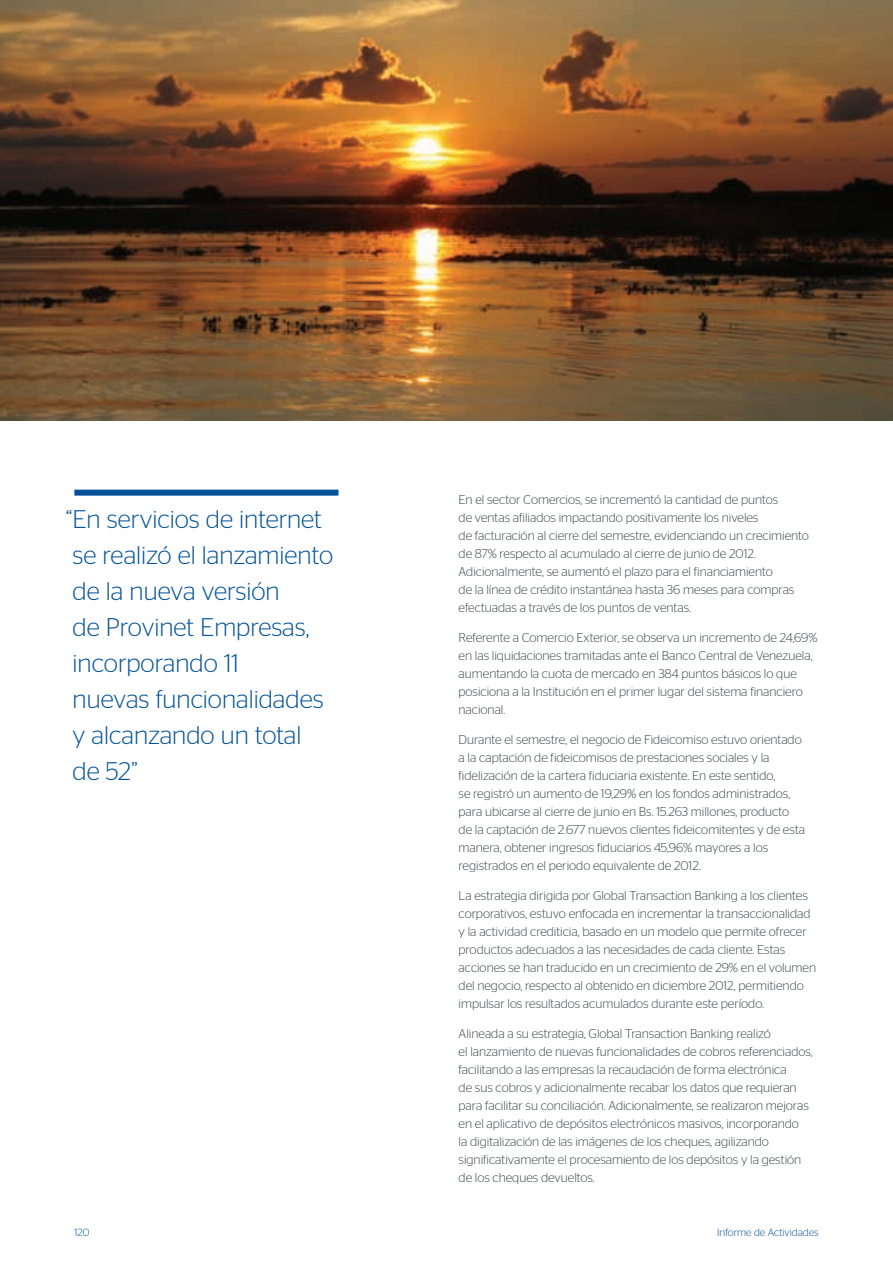
<style>
.page{position:relative;width:893px;height:1263px;background:#fff}
.page>*{position:absolute;margin:0;border:0;box-sizing:border-box;transform-origin:0 0}
.Textos_Margen{font:300 25.5px/36px "Stag Sans";color:#01529a}
.Texto_Gral{font:300 12.75px/18px "Stag Sans";color:#3d474e}
.t1{font:300 10.5px "Stag Sans";color:#01529a}
</style>
<div class="page">
<img style="left:0;top:0;width:893px;height:420px">
<div style="left:74px;top:490px;width:264px;height:6px;background:#01529a"></div>
<p class="Textos_Margen" style="left:66px;top:501px;width:269px">“En servicios de internet se realizó el lanzamiento de la nueva versión<br>de Provinet Empresas, incorporando 11<br>nuevas funcionalidades y alcanzando un total<br>de 52”</p>
<p class="Texto_Gral" style="left:459px;top:490px;width:352px">En el sector Comercios, se incrementó la cantidad de puntos<br>de ventas afiliados impactando positivamente los niveles<br>de facturación al cierre del semestre, evidenciando un crecimiento de 87% respecto al acumulado al cierre de junio de 2012.<br>Adicionalmente, se aumentó el plazo para el financiamiento<br>de la línea de crédito instantánea hasta 36 meses para compras efectuadas a través de los puntos de ventas.</p>
<p class="Texto_Gral" style="left:459px;top:628px;width:360px">Referente a Comercio Exterior, se observa un incremento de 24,69% en las liquidaciones tramitadas ante el Banco Central de Venezuela, aumentando la cuota de mercado en 384 puntos básicos lo que posiciona a la Institución en el primer lugar del sistema financiero nacional.</p>
<p class="Texto_Gral" style="left:459px;top:730px;width:348px">Durante el semestre, el negocio de Fideicomiso estuvo orientado a la captación de fideicomisos de prestaciones sociales y la fidelización de la cartera fiduciaria existente. En este sentido,<br>se registró un aumento de 19,29% en los fondos administrados, para ubicarse al cierre de junio en Bs. 15.263 millones, producto de la captación de 2.677 nuevos clientes fideicomitentes y de esta manera, obtener ingresos fiduciarios 45,96% mayores a los registrados en el periodo equivalente de 2012.</p>
<p class="Texto_Gral" style="left:459px;top:886px;width:359px">La estrategia dirigida por Global Transaction Banking a los clientes corporativos, estuvo enfocada en incrementar la transaccionalidad y la actividad crediticia, basado en un modelo que permite ofrecer productos adecuados a las necesidades de cada cliente. Estas acciones se han traducido en un crecimiento de 29% en el volumen del negocio, respecto al obtenido en diciembre 2012, permitiendo impulsar los resultados acumulados durante este período.</p>
<p class="Texto_Gral" style="left:459px;top:1024px;width:356px">Alineada a su estrategia, Global Transaction Banking realizó<br>el lanzamiento de nuevas funcionalidades de cobros referenciados, facilitando a las empresas la recaudación de forma electrónica<br>de sus cobros y adicionalmente recabar los datos que requieran para facilitar su conciliación. Adicionalmente, se realizaron mejoras en el aplicativo de depósitos electrónicos masivos, incorporando<br>la digitalización de las imágenes de los cheques, agilizando significativamente el procesamiento de los depósitos y la gestión de los cheques devueltos.</p>
<p class="t1" style="left:74px;top:1227px;width:17px">120</p>
<p class="t1" style="left:717px;top:1227px;width:103px">Informe de Actividades</p>
</div>
